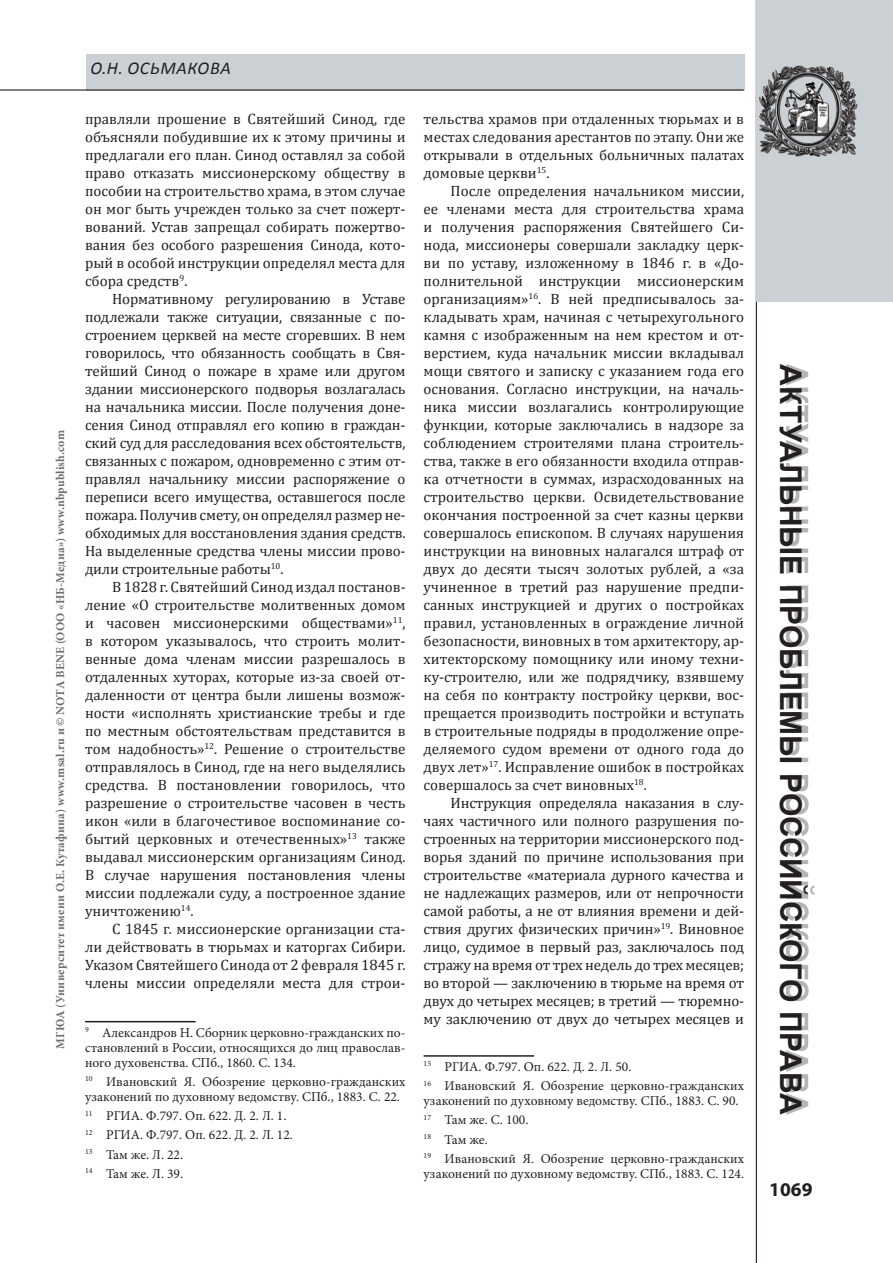
<style>
.page{position:relative;width:893px;height:1263px;background:#fff}
.page>*{position:absolute;margin:0;border:0;box-sizing:border-box;transform-origin:0 0}
.t1{font:700 30px "Arial";letter-spacing:-.005em;color:#231f20}
.t2{font:700 19.5px "Myriad Pro";color:#231f20}
.t3{font:italic 18px "Calibri";color:#231f20}
.t4{font:15px/18px "Cambria";color:#231f20;text-align:justify}
.t5{font:13.5px/19.2px "Minion Pro";color:#231f20}
.t6{font:700 12px "Minion Pro";letter-spacing:.02em;color:#6c6d70}
</style>
<div class="page">
<hr style="left:756px;top:0;width:1px;height:1263px;background:#231f20">
<div style="left:786px;top:364px;width:28px;height:751px;background:#231f20;opacity:.33"></div>
<div style="left:757px;top:0;width:136px;height:301px;background:#cad0d4"></div>
<div style="left:563px;top:54px;width:182px;height:36px;background:#cad0d4"></div>
<div style="left:86px;top:54px;width:477px;height:36px;background:#cad0d4"></div>
<hr style="left:0;top:89px;width:744px;height:2px;background:#231f20">
<img style="left:755px;top:54px;width:103px;height:111px">
<hr style="left:85px;top:1021px;width:111px;height:1px;background:#231f20">
<hr style="left:424px;top:1055px;width:110px;height:2px;background:#231f20">
<p class="t6" style="left:52px;top:1048px;width:620px;rotate:-90deg">МГЮА (Университет имени О.Е. Кутафина) www.msal.ru и © NOTA BENE (ООО «НБ-Медиа») www.nbpublish.com</p>
<p class="t3" style="left:90px;top:57px;width:83px">О.Н. Осьмакова</p>
<p class="t4" style="left:85px;top:110px;width:322px">правляли прошение в Святейший Синод, где объясняли побудившие их к этому причины и предлагали его план. Синод оставлял за собой право отказать миссионерскому обществу в пособии на строительство храма, в этом случае он мог быть учрежден только за счет пожерт&shy;вований. Устав запрещал собирать пожертво&shy;вания без особого разрешения Синода, кото&shy;рый в особой инструкции определял места для сбора средств<sup>9</sup>.</p>
<p class="t4" style="left:85px;top:290px;width:322px;text-indent:27px">Нормативному регулированию в Уставе подлежали также ситуации, связанные с по&shy;строением церквей на месте сгоревших. В нем говорилось, что обязанность сообщать в Свя&shy;тейший Синод о пожаре в храме или другом здании миссионерского подворья возлагалась на начальника миссии. После получения доне&shy;сения Синод отправлял его копию в граждан&shy;ский суд для расследования всех обстоятельств, связанных с пожаром, одновременно с этим от&shy;правлял начальнику миссии распоряжение о переписи всего имущества, оставшегося после пожара. Получив смету, он определял размер не&shy;обходимых для восстановления здания средств.<br>На выделенные средства члены миссии прово&shy;дили строительные работы<sup>10</sup>.</p>
<p class="t4" style="left:85px;top:578px;width:322px;text-indent:27px">В 1828 г. Святейший Синод издал постанов&shy;ление «О строительстве молитвенных домом и часовен миссионерскими обществами»<sup>11</sup>, в котором указывалось, что строить молит&shy;венные дома членам миссии разрешалось в отдаленных хуторах, которые из-за своей от&shy;даленности от центра были лишены возмож&shy;ности «исполнять христианские требы и где по местным обстоятельствам представится в том надобность»<sup>12</sup>. Решение о строительстве отправлялось в Синод, где на него выделялись средства. В постановлении говорилось, что разрешение о строительстве часовен в честь икон «или в благочестивое воспоминание со&shy;бытий церковных и отечественных»<sup>13</sup> также выдавал миссионерским организациям Синод.<br>В случае нарушения постановления члены миссии подлежали суду, а построенное здание уничтожению<sup>14</sup>.</p>
<p class="t4" style="left:85px;top:920px;width:322px;text-indent:27px">С 1845 г. миссионерские организации ста&shy;ли действовать в тюрьмах и каторгах Сибири.<br>Указом Святейшего Синода от 2 февраля 1845 г. члены миссии определяли места для строи-</p>
<p class="t5" style="left:85px;top:1025px;width:322px;line-height:15px;text-align:justify"><sup>9</sup> Александров Н. Сборник церковно-гражданских по&shy;становлений в России, относящихся до лиц православ&shy;ного духовенства. СПб., 1860. С. 134.</p>
<p class="t5" style="left:85px;top:1074px;width:322px;line-height:15px"><sup>10</sup> Ивановский Я. Обозрение церковно-гражданских узаконений по духовному ведомству. СПб., 1883. С. 22.</p>
<p class="t5" style="left:85px;top:1106px;width:209px"><sup>11</sup> РГИА. Ф.797. Оп. 622. Д. 2. Л. 1.<br><sup>12</sup> РГИА. Ф.797. Оп. 622. Д. 2. Л. 12.<br><sup>13</sup> Там же. Л. 22.<br><sup>14</sup> Там же. Л. 39.</p>
<p class="t4" style="left:424px;top:110px;width:322px">тельства храмов при отдаленных тюрьмах и в местах следования арестантов по этапу. Они же открывали в отдельных больничных палатах домовые церкви<sup>15</sup>.</p>
<p class="t4" style="left:424px;top:182px;width:322px;text-indent:27px">После определения начальником миссии, ее членами места для строительства храма и получения распоряжения Святейшего Си&shy;нода, миссионеры совершали закладку церк&shy;ви по уставу, изложенному в 1846 г. в «До&shy;полнительной инструкции миссионерским организациям»<sup>16</sup>. В ней предписывалось за&shy;кладывать храм, начиная с четырехугольного камня с изображенным на нем крестом и от&shy;верстием, куда начальник миссии вкладывал мощи святого и записку с указанием года его основания. Согласно инструкции, на началь&shy;ника миссии возлагались контролирующие функции, которые заключались в надзоре за соблюдением строителями плана строитель&shy;ства, также в его обязанности входила отправ&shy;ка отчетности в суммах, израсходованных на строительство церкви. Освидетельствование окончания построенной за счет казны церкви совершалось епископом. В случаях нарушения инструкции на виновных налагался штраф от двух до десяти тысяч золотых рублей, а «за учиненное в третий раз нарушение предпи&shy;санных инструкцией и других о постройках правил, установленных в ограждение личной безопасности, виновных в том архитектору, ар&shy;хитекторскому помощнику или иному техни&shy;ку-строителю, или же подрядчику, взявшему на себя по контракту постройку церкви, вос&shy;прещается производить постройки и вступать в строительные подряды в продолжение опре&shy;деляемого судом времени от одного года до двух лет»<sup>17</sup>. Исправление ошибок в постройках совершалось за счет виновных<sup>18</sup>.</p>
<p class="t4" style="left:424px;top:794px;width:322px;text-indent:27px">Инструкция определяла наказания в слу&shy;чаях частичного или полного разрушения по&shy;строенных на территории миссионерского под&shy;ворья зданий по причине использования при строительстве «материала дурного качества и не надлежащих размеров, или от непрочности самой работы, а не от влияния времени и дей&shy;ствия других физических причин»<sup>19</sup>. Виновное лицо, судимое в первый раз, заключалось под стражу на время от трех недель до трех месяцев; во второй — заключению в тюрьме на время от двух до четырех месяцев; в третий — тюремно&shy;му заключению от двух до четырех месяцев и</p>
<p class="t5" style="left:424px;top:1057px;width:322px"><sup>15</sup> РГИА. Ф.797. Оп. 622. Д. 2. Л. 50.<br><sup>16</sup> Ивановский Я. Обозрение церковно-гражданских</p>
<p class="t5" style="left:424px;top:1091px;width:322px">узаконений по духовному ведомству. СПб., 1883. С. 90.<br><sup>17</sup> Там же. С. 100.<br><sup>18</sup> Там же.<br><sup>19</sup> Ивановский Я. Обозрение церковно-гражданских</p>
<p class="t5" style="left:424px;top:1164px;width:322px">узаконений по духовному ведомству. СПб., 1883. С. 124.</p>
<h1 class="t1" style="left:810px;top:364px;width:747px;rotate:90deg">Актуальные проблемы российского права</h1>
<h2 class="t2" style="left:769px;top:1177px;width:45px">1069</h2>
</div>
